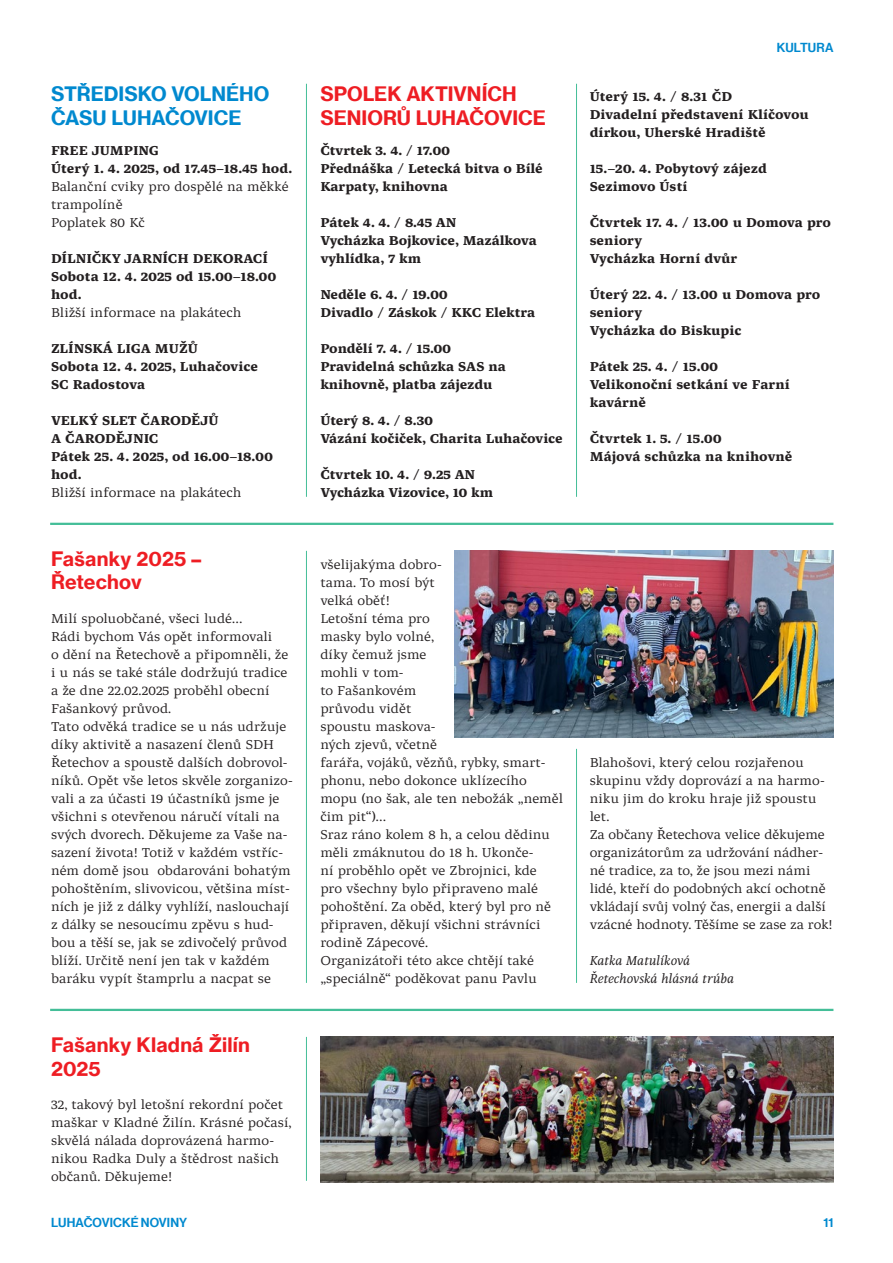
<style>
.page{position:relative;width:893px;height:1263px;background:#fff}
.page>*{position:absolute;margin:0;border:0;box-sizing:border-box;transform-origin:0 0}
.t1{font:19.5px/23.4px "N Haas Grotesk TXW02 75 Bd";letter-spacing:.01em;color:#ee1d23}
.t2{font:19.5px "N Haas Grotesk TXW02 75 Bd";color:#0089cf}
.t3{font:13.5px/18px "Novina Premium";letter-spacing:-.01em;color:#231f20}
.t4{font:700 13.5px/18px "Novina Premium";letter-spacing:-.01em;color:#231f20}
.t5{font:italic 13.5px/18px "Novina Premium";letter-spacing:-.01em;color:#231f20}
.t6{font:12.75px "N Haas Grotesk DSW02 65 Md";letter-spacing:.01em;color:#0089cf}
</style>
<div class="page">
<hr style="left:50px;top:523px;width:783px;height:2px;background:#44be98">
<hr style="left:50px;top:1009px;width:783px;height:2px;background:#44be98">
<hr style="left:306px;top:84px;width:1px;height:413px;background:#44be98">
<hr style="left:306px;top:551px;width:1px;height:432px;background:#44be98">
<hr style="left:306px;top:1037px;width:1px;height:144px;background:#44be98">
<hr style="left:576px;top:84px;width:1px;height:413px;background:#44be98">
<hr style="left:576px;top:749px;width:1px;height:234px;background:#44be98">
<img style="left:320px;top:1037px;width:513px;height:145px">
<img style="left:454px;top:551px;width:379px;height:186px">
<h1 class="t2" style="left:51px;top:81px;width:54px">STŘEDISKO</h1>
<h1 class="t2" style="left:171px;top:81px;width:15px">VOLN</h1>
<h1 class="t2" style="left:226px;top:81px;width:29px">ÉHO</h1>
<h1 class="t2" style="left:51px;top:105px;width:15px">ČASU</h1>
<h1 class="t2" style="left:111px;top:105px;width:26px">LUHAČOVI</h1>
<h1 class="t2" style="left:214px;top:105px;width:27px">CE</h1>
<p class="t4" style="left:51px;top:141px;width:243px">FREE JUMPING<br>Úterý 1. 4. 2025, od 17.45–18.45 hod.</p>
<p class="t3" style="left:51px;top:177px;width:239px">Balanční cviky pro dospělé na měkké trampolíně<br>Poplatek 80 Kč</p>
<p class="t4" style="left:51px;top:249px;width:91px">DÍLNIČKY JARNÍ</p>
<p class="t4" style="left:51px;top:249px;width:227px;text-indent:117px">CH DEKORACÍ<br>Sobota 12. 4. 2025 od 15.00–18.00 hod.</p>
<p class="t3" style="left:51px;top:303px;width:192px">Bližší informace na plakátech</p>
<p class="t4" style="left:51px;top:339px;width:209px">ZLÍNSKÁ LIGA MUŽŮ<br>Sobota 12. 4. 2025, Luhačovice<br>SC Radostova</p>
<p class="t4" style="left:51px;top:411px;width:224px">VELKÝ SLET ČARODĚJŮ<br>A ČARODĚJNIC<br>Pátek 25. 4. 2025, od 16.00–18.00 hod.</p>
<p class="t3" style="left:51px;top:483px;width:192px">Bližší informace na plakátech</p>
<h1 class="t1" style="left:51px;top:547px;width:152px">FAŠANKY 2025 –<br>ŘETECHOV</h1>
<p class="t3" style="left:51px;top:609px;width:243px">Milí spoluobčané, všeci ludé…<br>Rádi bychom Vás opět informovali<br>o dění na Řetechově a připomněli, že i u nás se také stále dodržujú tradice a že dne 22.02.2025 proběhl obecní Fašankový průvod.<br>Tato odvěká tradice se u nás udržuje díky aktivitě a nasazení členů SDH Řetechov a spoustě dalších dobrovol&shy;níků. Opět vše letos skvěle zorganizo&shy;vali a za účasti 19 účastníků jsme je všichni s otevřenou náručí vítali na svých dvorech. Děkujeme za Vaše na&shy;sazení života! Totiž v každém vstříc&shy;ném domě jsou obdarováni bohatým pohoštěním, slivovicou, většina míst&shy;ních je již z dálky vyhlíží, naslouchají z dálky se nesoucímu zpěvu s hud&shy;bou a těší se, jak se zdivočelý průvod blíží. Určitě není jen tak v každém baráku vypít štamprlu a nacpat se</p>
<h1 class="t1" style="left:51px;top:1033px;width:200px">FAŠANKY KLADNÁ ŽILÍN<br>2025</h1>
<p class="t3" style="left:51px;top:1095px;width:242px">32, takový byl letošní rekordní počet maškar v Kladné Žilín. Krásné počasí, skvělá nálada doprovázená harmo&shy;nikou Radka Duly a štědrost našich občanů. Děkujeme!</p>
<h1 class="t1" style="left:320px;top:82px;width:28px">SPOLEK</h1>
<h1 class="t1" style="left:406px;top:82px;width:27px">AKTIVNÍ</h1>
<h1 class="t1" style="left:487px;top:82px;width:28px">CH</h1>
<h1 class="t1" style="left:320px;top:106px;width:27px">SENIOR</h1>
<h1 class="t1" style="left:397px;top:106px;width:44px">Ů LUHAČOVI</h1>
<h1 class="t1" style="left:518px;top:106px;width:27px">CE</h1>
<p class="t4" style="left:320px;top:141px;width:224px">Čtvrtek 3. 4. / 17.00<br>Přednáška / Letecká bitva o Bílé<br>Karpaty, knihovna</p>
<p class="t4" style="left:320px;top:213px;width:218px">Pátek 4. 4. / 8.45 AN<br>Vycházka Bojkovice, Mazálkova vyhlídka, 7 km</p>
<p class="t4" style="left:320px;top:285px;width:216px">Neděle 6. 4. / 19.00<br>Divadlo / Záskok / KKC Elektra</p>
<p class="t4" style="left:320px;top:339px;width:187px">Pondělí 7. 4. / 15.00<br>Pravidelná schůzka SAS na knihovně, platba zájezdu</p>
<p class="t4" style="left:320px;top:411px;width:244px">Úterý 8. 4. / 8.30<br>Vázání kočiček, Charita Luhačovice</p>
<p class="t4" style="left:320px;top:465px;width:175px">Čtvrtek 10. 4. / 9.25 AN<br>Vycházka Vizovice, 10 km</p>
<p class="t3" style="left:320px;top:555px;width:244px">všelijakýma dobro-<br>tama. To mosí být<br>velká oběť!<br>Letošní téma pro<br>masky bylo volné,<br>díky čemuž jsme<br>mohli v tom-<br>to Fašankovém<br>průvodu vidět<br>spoustu maskova-<br>ných zjevů, včetně<br>farářa, vojáků, vězňů, rybky, smart&shy;phonu, nebo dokonce uklízecího mopu (no šak, ale ten nebožák „neměl čim pit“)…<br>Sraz ráno kolem 8 h, a celou dědinu měli zmáknutou do 18 h. Ukonče-<br>ní proběhlo opět ve Zbrojnici, kde<br>pro všechny bylo připraveno malé pohoštění. Za oběd, který byl pro ně připraven, děkují všichni strávníci rodině Zápecové.<br>Organizátoři této akce chtějí také „speciálně“ poděkovat panu Pavlu</p>
<p class="t6" style="left:777px;top:40px;width:58px">KULTURA</p>
<p class="t4" style="left:590px;top:87px;width:221px">Úterý 15. 4. / 8.31 ČD<br>Divadelní představení Klíčovou dírkou, Uherské Hradiště</p>
<p class="t4" style="left:590px;top:159px;width:179px">15.–20. 4. Pobytový zájezd<br>Sezimovo Ústí</p>
<p class="t4" style="left:590px;top:213px;width:243px">Čtvrtek 17. 4. / 13.00 u Domova pro seniory<br>Vycházka Horní dvůr</p>
<p class="t4" style="left:590px;top:285px;width:232px">Úterý 22. 4. / 13.00 u Domova pro seniory<br>Vycházka do Biskupic</p>
<p class="t4" style="left:590px;top:357px;width:202px">Pátek 25. 4. / 15.00<br>Velikonoční setkání ve Farní kavárně</p>
<p class="t4" style="left:590px;top:429px;width:204px">Čtvrtek 1. 5. / 15.00<br>Májová schůzka na knihovně</p>
<p class="t3" style="left:590px;top:753px;width:245px">Blahošovi, který celou rozjařenou skupinu vždy doprovází a na harmo&shy;niku jim do kroku hraje již spoustu let.<br>Za občany Řetechova velice děkujeme organizátorům za udržování nádher&shy;né tradice, za to, že jsou mezi námi lidé, kteří do podobných akcí ochotně vkládají svůj volný čas, energii a další vzácné hodnoty. Těšíme se zase za rok!</p>
<p class="t5" style="left:590px;top:951px;width:146px">Katka Matulíková<br>Řetechovská hlásná trúba</p>
<p class="t6" style="left:51px;top:1215px;width:138px">LUHAČOVICKÉ NOVINY</p>
<p class="t6" style="left:824px;top:1215px;width:11px">11</p>
</div>
